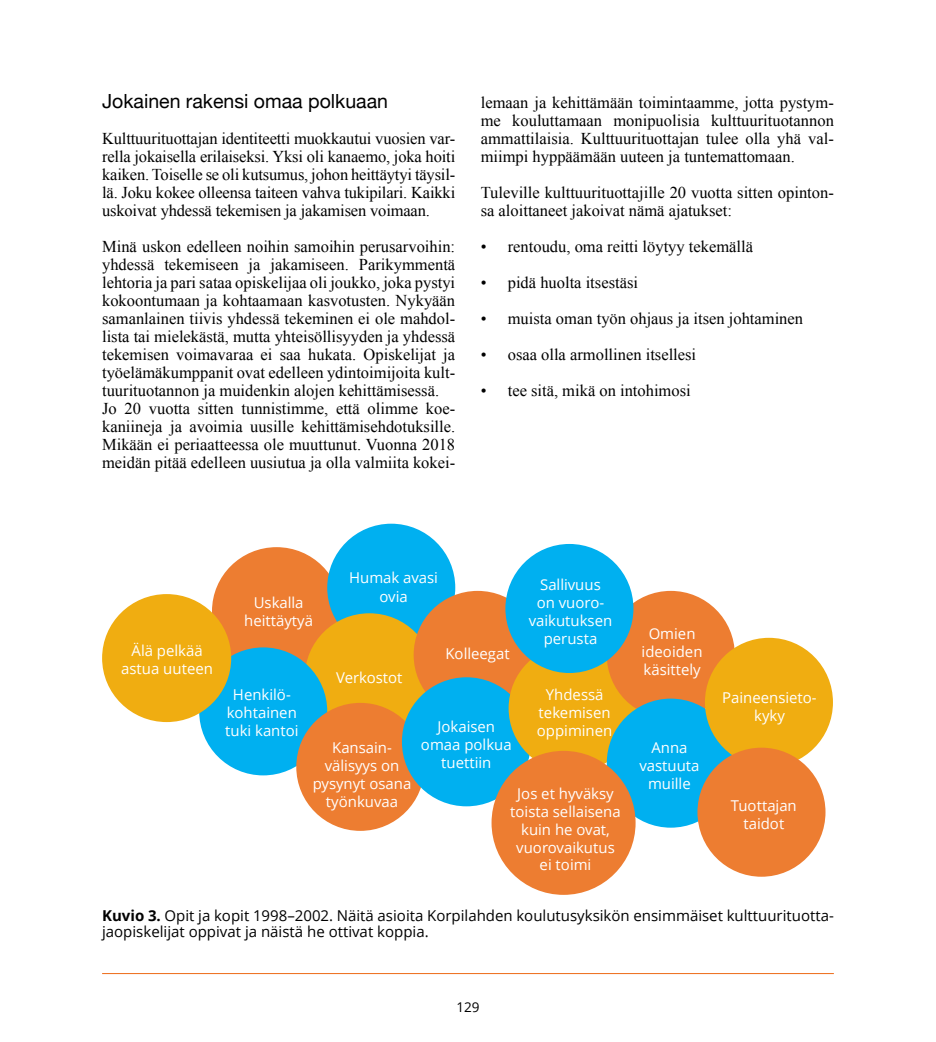
<style>
.page{position:relative;width:936px;height:1042px;background:#fff}
.page>*{position:absolute;margin:0;border:0;box-sizing:border-box;transform-origin:0 0}
.t1{font:19.5px "Helvetica Neue";color:#000}
.t2{font:16.5px/18px "Times New Roman";color:#000;text-align:justify}
.t3{font:15px/18.1px "Open Sans";color:#fff;text-align:center}
.t4{font:15px/16.5px "Open Sans";color:#000}
.t5{font:13.5px "Open Sans";color:#000}
.s1{font-weight:700}
</style>
<div class="page">
<hr style="left:102px;top:973px;width:731px;height:1px;background:#ed6b17">
<div style="left:212px;top:547px;width:129px;height:128px;background:#ed7d31;border-radius:50%"></div>
<div style="left:327px;top:524px;width:128px;height:128px;background:#00b0f0;border-radius:50%"></div>
<div style="left:305px;top:613px;width:129px;height:128px;background:#f0ad11;border-radius:50%"></div>
<div style="left:413px;top:591px;width:128px;height:128px;background:#ed7d31;border-radius:50%"></div>
<div style="left:199px;top:647px;width:128px;height:128px;background:#00b0f0;border-radius:50%"></div>
<div style="left:296px;top:703px;width:128px;height:128px;background:#ed7d31;border-radius:50%"></div>
<div style="left:402px;top:677px;width:129px;height:129px;background:#00b0f0;border-radius:50%"></div>
<div style="left:508px;top:644px;width:128px;height:128px;background:#f0ad11;border-radius:50%"></div>
<div style="left:606px;top:591px;width:128px;height:128px;background:#ed7d31;border-radius:50%"></div>
<div style="left:102px;top:594px;width:129px;height:128px;background:#f0ad11;border-radius:50%"></div>
<div style="left:606px;top:698px;width:128px;height:129px;background:#00b0f0;border-radius:50%"></div>
<div style="left:705px;top:638px;width:127px;height:129px;background:#f0ad11;border-radius:50%"></div>
<div style="left:505px;top:544px;width:128px;height:129px;background:#00b0f0;border-radius:50%"></div>
<div style="left:491px;top:751px;width:144px;height:144px;background:#ed7d31;border-radius:50%"></div>
<div style="left:697px;top:747px;width:128px;height:130px;background:#ed7d31;border-radius:50%"></div>
<p class="t1" style="left:102px;top:87px;width:287px">Jokainen rakensi omaa polkuaan</p>
<p class="t2" style="left:102px;top:129px;width:354px">Kulttuurituottajan identiteetti muokkautui vuosien var&shy;rella jokaisella erilaiseksi. Yksi oli kanaemo, joka hoiti kaiken. Toiselle se oli kutsumus, johon heittäytyi täysil&shy;lä. Joku kokee olleensa taiteen vahva tukipilari. Kaikki uskoivat yhdessä tekemisen ja jakamisen voimaan.</p>
<p class="t2" style="left:102px;top:237px;width:354px;text-align:left">Minä uskon edelleen noihin samoihin perusarvoihin: yhdessä tekemiseen ja jakamiseen. Parikymmentä lehtoria ja pari sataa opiskelijaa oli joukko, joka pystyi kokoontumaan ja kohtaamaan kasvotusten. Nykyään samanlainen tiivis yhdessä tekeminen ei ole mahdol&shy;lista tai mielekästä, mutta yhteisöllisyyden ja yhdessä tekemisen voimavaraa ei saa hukata. Opiskelijat ja työelämäkumppanit ovat edelleen ydintoimijoita kult&shy;tuurituotannon ja muidenkin alojen kehittämisessä.<br>Jo 20 vuotta sitten tunnistimme, että olimme koe&shy;kaniineja ja avoimia uusille kehittämisehdotuksille.<br>Mikään ei periaatteessa ole muuttunut. Vuonna 2018 meidän pitää edelleen uusiutua ja olla valmiita kokei-</p>
<p class="t2" style="left:480px;top:93px;width:354px">lemaan ja kehittämään toimintaamme, jotta pystym&shy;me kouluttamaan monipuolisia kulttuurituotannon ammattilaisia. Kulttuurituottajan tulee olla yhä val&shy;miimpi hyppäämään uuteen ja tuntemattomaan.</p>
<p class="t2" style="left:480px;top:183px;width:354px">Tuleville kulttuurituottajille 20 vuotta sitten opinton&shy;sa aloittaneet jakoivat nämä ajatukset:</p>
<p class="t2" style="left:480px;top:237px;width:274px">• rentoudu, oma reitti löytyy tekemällä</p>
<p class="t2" style="left:480px;top:273px;width:159px">• pidä huolta itsestäsi</p>
<p class="t2" style="left:480px;top:309px;width:324px">• muista oman työn ohjaus ja itsen johtaminen</p>
<p class="t2" style="left:480px;top:345px;width:217px">• osaa olla armollinen itsellesi</p>
<p class="t2" style="left:480px;top:381px;width:211px">• tee sitä, mikä on intohimosi</p>
<p class="t3" style="left:121px;top:641px;width:93px">Älä pelkää astua uuteen</p>
<p class="t3" style="left:244px;top:593px;width:70px">Uskalla heittäytyä</p>
<p class="t3" style="left:349px;top:568px;width:90px">Humak avasi ovia</p>
<p class="t3" style="left:336px;top:668px;width:68px">Verkostot</p>
<p class="t3" style="left:445px;top:644px;width:66px">Kolleegat</p>
<p class="t3" style="left:528px;top:575px;width:85px">Sallivuus<br>on vuoro&shy;vaikutuksen perusta</p>
<p class="t3" style="left:225px;top:685px;width:75px">Henkilö&shy;kohtainen tuki kantoi</p>
<p class="t3" style="left:313px;top:738px;width:100px">Kansain&shy;välisyys on pysynyt osana työnkuvaa</p>
<p class="t3" style="left:421px;top:717px;width:92px">Jokaisen omaa polkua tuettiin</p>
<p class="t3" style="left:537px;top:685px;width:77px">Yhdessä tekemisen oppiminen</p>
<p class="t3" style="left:510px;top:784px;width:112px">Jos et hyväksy toista sellaisena kuin he ovat, vuorovaikutus ei toimi</p>
<p class="t3" style="left:641px;top:624px;width:62px">Omien ideoiden käsittely</p>
<p class="t3" style="left:639px;top:738px;width:62px">Anna vastuuta muille</p>
<p class="t3" style="left:722px;top:688px;width:96px">Paineensieto&shy;kyky</p>
<p class="t3" style="left:730px;top:795px;width:67px">Tuottajan taidot</p>
<p class="t4" style="left:102px;top:906px;width:733px"><span class="s1">Kuvio 3.</span> Opit ja kopit 1998–2002. Näitä asioita Korpilahden koulutusyksikön ensimmäiset kulttuurituotta&shy;jaopiskelijat oppivat ja näistä he ottivat koppia.</p>
<p class="t5" style="left:456px;top:998px;width:25px">129</p>
</div>
